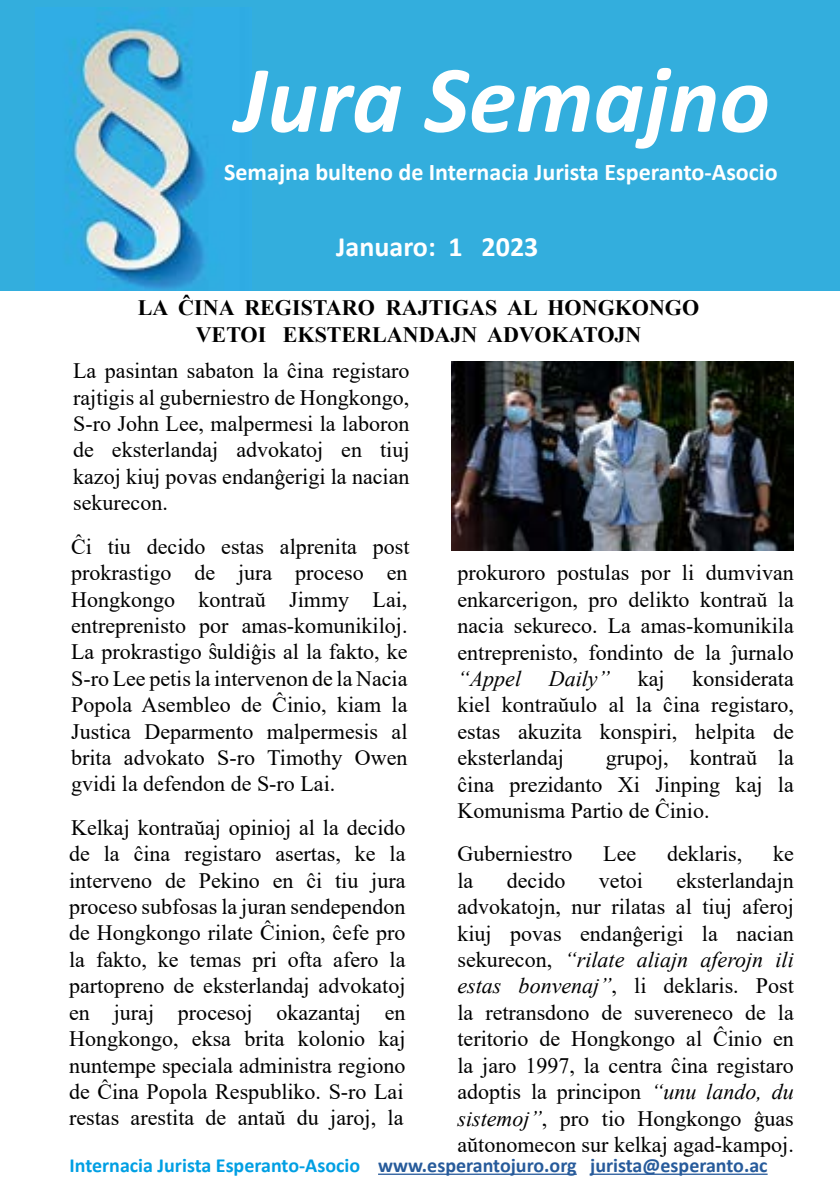
<style>
.page{position:relative;width:840px;height:1191px;background:#fff}
.page>*{position:absolute;margin:0;border:0;box-sizing:border-box;transform-origin:0 0}
.t1{font:italic 700 96px "Calibri";color:#fff}
.t2{font:700 28px "Calibri";color:#fff}
.t3{font:700 24px "Calibri";color:#fff}
.t4{font:22px/26.4px "Times New Roman";color:#000;text-align:justify}
.t5{font:700 22px/26.4px "Times New Roman";color:#000;text-align:center}
.t6{font:italic 22px "Times New Roman";color:#000}
.t7{font:700 20px "Calibri";color:#275b9b}
.s1{font-family:"Minion Pro"}
.s2{font-style:italic}
.s3{color:#009fe3}
</style>
<div class="page">
<div style="left:0;top:0;width:839px;height:291px;background:#33aedd"></div>
<img style="left:65px;top:7px;width:140px;height:283px">
<hr style="left:378px;top:1173px;width:198px;height:1px;background:#275b9b">
<hr style="left:590px;top:1173px;width:177px;height:1px;background:#275b9b">
<img style="left:451px;top:361px;width:341px;height:189px">
<h1 class="t1" style="left:235px;top:32px;width:535px">Jura Semajno</h1>
<p class="t3" style="left:224px;top:155px;width:554px">Semajna bulteno de Internacia Jurista Esperanto-Asocio</p>
<p class="t2" style="left:336px;top:227px;width:203px">Januaro: 1 2023</p>
<p class="t5" style="left:138px;top:294px;width:562px">LA ĈINA REGISTARO RAJTIGAS AL HONGKONGO<br>VETOI EKSTERLANDAJN ADVOKATOJN</p>
<p class="t4" style="left:73px;top:357px;width:338px">La pasintan sabaton la ĉina registaro rajtigis al guberniestro de Hongkongo, S-ro John Lee, malpermesi la laboron de eksterlandaj advokatoj en tiuj kazoj kiuj povas endan<span class="s1">ĝ</span>erigi la nacian sekurecon.</p>
<p class="t4" style="left:71px;top:532px;width:339px">Ĉi tiu decido estas alprenita post prokrastigo de jura proceso en Hongkongo kontraŭ Jimmy Lai, entreprenisto por amas-komunikiloj.<br>La prokrastigo Ŝuldi<span class="s1">ĝ</span>is al la fakto, ke S-ro Lee petis la intervenon de la Nacia Popola Asembleo de Ĉinio, kiam la Justica Deparmento malpermesis al brita advokato S-ro Timothy Owen gvidi la defendon de S-ro Lai.</p>
<p class="t4" style="left:69px;top:813px;width:338px">Kelkaj kontraŭaj opinioj al la decido de la ĉina registaro asertas, ke la interveno de Pekino en ĉi tiu jura proceso subfosas la juran sendependon de Hongkongo rilate Ĉinion, ĉefe pro la fakto, ke temas pri ofta afero la partopreno de eksterlandaj advokatoj en juraj procesoj okazantaj en Hongkongo, eksa brita kolonio kaj nuntempe speciala administra regiono de Ĉina Popola Respubliko. S-ro Lai restas arestita de antaŭ du jaroj, la</p>
<p class="t4" style="left:457px;top:559px;width:338px">prokuroro postulas por li dumvivan enkarcerigon, pro delikto kontraŭ la nacia sekureco. La amas-komunikila entreprenisto, fondinto de la ĵurnalo</p>
<p class="t6" style="left:457px;top:663px;width:65px">“Appel</p>
<p class="t6" style="left:548px;top:663px;width:63px">Daily”</p>
<p class="t4" style="left:637px;top:664px;width:28px">kaj</p>
<p class="t4" style="left:457px;top:664px;width:338px;text-indent:235px">konsiderata kiel kontraŭulo al la ĉina registaro, estas akuzita konspiri, helpita de eksterlandaj</p>
<p class="t4" style="left:457px;top:744px;width:338px;text-indent:148px">grupoj, kontraŭ la ĉina prezidanto Xi Jinping kaj la Komunisma Partio de Ĉinio.</p>
<p class="t4" style="left:457px;top:840px;width:116px">Guberniestro</p>
<p class="t4" style="left:603px;top:840px;width:34px">Lee</p>
<p class="t4" style="left:666px;top:840px;width:77px">deklaris,</p>
<p class="t4" style="left:772px;top:840px;width:22px">ke</p>
<p class="t4" style="left:457px;top:866px;width:17px">la</p>
<p class="t4" style="left:506px;top:866px;width:60px">decido</p>
<p class="t4" style="left:598px;top:866px;width:45px">vetoi</p>
<p class="t4" style="left:457px;top:866px;width:338px;text-indent:219px">eksterlandajn advokatojn, nur rilatas al tiuj aferoj kiuj povas endan<span class="s1">ĝ</span>erigi la nacian sekurecon, <span class="s2">“rilate aliajn aferojn ili estas bonvenaj”</span>, li deklaris. Post la retransdono de suvereneco de la teritorio de Hongkongo al Ĉinio en la jaro 1997, la centra ĉina registaro adoptis la principon <span class="s2">“unu lando, du sistemoj”</span>, pro tio Hongkongo <span class="s1">ĝ</span>uas aŭtonomecon sur kelkaj agad-kampoj.</p>
<p class="t7" style="left:69px;top:1151px;width:699px"><span class="s3">Internacia Jurista Esperanto-Asocio</span> www.esperantojuro.org jurista@esperanto.ac</p>
</div>
